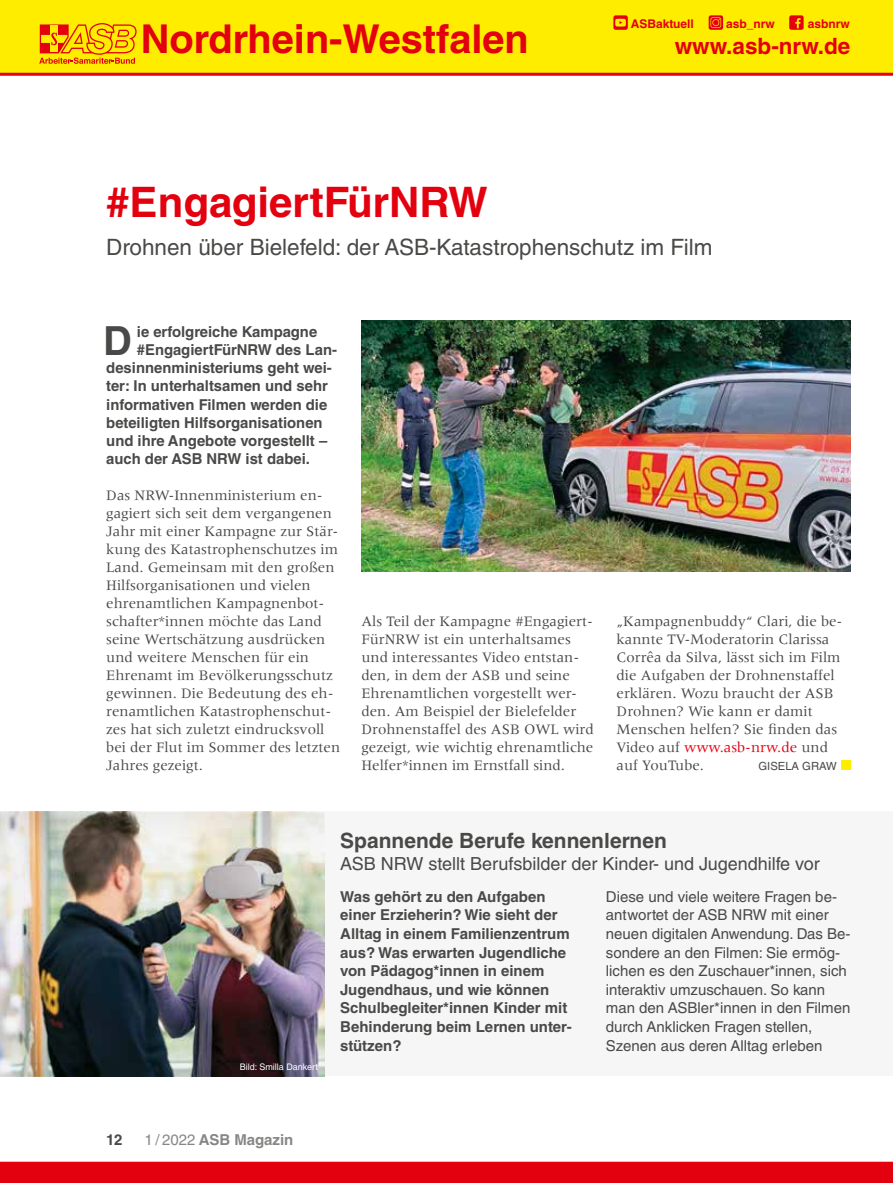
<style>
.page{position:relative;width:893px;height:1183px;background:#fff}
.page>*{position:absolute;margin:0;border:0;box-sizing:border-box;transform-origin:0 0}
.t1{font:700 42px "Helvetica LT Std";color:#e3000f}
.t2{font:700 40.05px "Helvetica LT Std";color:#494948}
.t3{font:700 39.75px "Helvetica LT Std";color:#e3000f}
.t4{font:22.5px "Helvetica LT Std";color:#494948}
.t5{font:700 22.5px "Helvetica LT Std";color:#e3000f}
.t6{font:700 21px "Helvetica LT Std";color:#494948}
.t7{font:18px "Helvetica LT Std";color:#494948}
.t8{font:15px/18px "Meridien LT Std";color:#494948}
.t9{font:700 15px/18.6px "Helvetica LT Std";color:#494948}
.t10{font:15px/18.6px "Helvetica LT Std";color:#494948}
.t11{font:700 15px "Helvetica LT Std";color:#878786}
.t12{font:700 12px "Helvetica LT Std";color:#e3000f}
.t13{font:11.25px "Helvetica LT Std";color:#494948}
.t14{font:9px "Helvetica LT Std";color:#fff}
.s1{color:#e3000f}
.s2{font-weight:400}
</style>
<div class="page">
<div style="left:0;top:0;width:893px;height:76px;background:#ffed00"></div>
<svg style="left:39px;top:23px;width:98px;height:41px;background:#f6a304"></svg>
<svg style="left:789px;top:15px;width:15px;height:15px"></svg>
<svg style="left:613px;top:15px;width:15px;height:15px"></svg>
<svg style="left:709px;top:15px;width:14px;height:15px"></svg>
<img style="left:361px;top:321px;width:489px;height:250px">
<div style="left:0;top:811px;width:893px;height:264px;background:#f6f6f6"></div>
<img style="left:0;top:850px;width:324px;height:225px">
<div style="left:841px;top:760px;width:9px;height:9px;background:#ffed00"></div>
<svg style="left:0;top:811px;width:324px;height:39px"></svg>
<div style="left:0;top:1161px;width:893px;height:21px;background:#e3000f"></div>
<h3 class="t3" style="left:141px;top:15px;width:390px">Nordrhein-Westfalen</h3>
<h1 class="t1" style="left:106px;top:177px;width:383px">#EngagiertFürNRW</h1>
<p class="t12" style="left:631px;top:16px;width:64px">ASBaktuell</p>
<p class="t12" style="left:726px;top:16px;width:50px">asb_nrw</p>
<p class="t12" style="left:808px;top:16px;width:44px">asbnrw</p>
<h3 class="t5" style="left:675px;top:32px;width:177px">www.asb-nrw.de</h3>
<h3 class="t4" style="left:106px;top:234px;width:608px">Drohnen über Bielefeld: der ASB-Katastrophenschutz im Film</h3>
<h2 class="t2" style="left:103px;top:317px;width:30px">D</h2>
<p class="t9" style="left:137px;top:322px;width:182px">ie erfolgreiche Kampagne</p>
<p class="t9" style="left:137px;top:340px;width:202px">#EngagiertFürNRW des Lan-</p>
<p class="t9" style="left:106px;top:358px;width:227px">desinnenministeriums geht wei-</p>
<p class="t9" style="left:106px;top:376px;width:223px">ter: In unterhaltsamen und sehr</p>
<p class="t9" style="left:106px;top:394px;width:223px">informativen Filmen werden die</p>
<p class="t9" style="left:106px;top:412px;width:218px">beteiligten Hilfsorganisationen</p>
<p class="t9" style="left:106px;top:430px;width:222px">und ihre Angebote vorgestellt –</p>
<p class="t9" style="left:106px;top:448px;width:205px">auch der ASB NRW ist dabei.</p>
<p class="t8" style="left:106px;top:485px;width:235px">Das NRW-Innenministerium en&shy;gagiert sich seit dem vergangenen<br>Jahr mit einer Kampagne zur Stär&shy;kung des Katastrophenschutzes im<br>Land. Gemeinsam mit den großen<br>Hilfsorganisationen und vielen ehrenamtlichen Kampagnenbot&shy;schafter*innen möchte das Land seine Wertschätzung ausdrücken und weitere Menschen für ein<br>Ehrenamt im Bevölkerungsschutz gewinnen. Die Bedeutung des eh&shy;renamtlichen Katastrophenschut&shy;zes hat sich zuletzt eindrucksvoll bei der Flut im Sommer des letzten<br>Jahres gezeigt.</p>
<p class="t8" style="left:361px;top:611px;width:234px">Als Teil der Kampagne #Engagiert-<br>FürNRW ist ein unterhaltsames und interessantes Video entstan&shy;den, in dem der ASB und seine<br>Ehrenamtlichen vorgestellt wer&shy;den. Am Beispiel der Bielefelder<br>Drohnenstaffel des ASB OWL wird gezeigt, wie wichtig ehrenamtliche<br>Helfer*innen im Ernstfall sind.</p>
<p class="t8" style="left:617px;top:611px;width:227px">„Kampagnenbuddy“ Clari, die be&shy;kannte TV-Moderatorin Clarissa<br>Corrêa da Silva, lässt sich im Film die Aufgaben der Drohnenstaffel erklären. Wozu braucht der ASB<br>Drohnen? Wie kann er damit<br>Menschen helfen? Sie finden das<br>Video auf <span class="s1">www.asb-nrw.de</span> und auf YouTube.</p>
<p class="t13" style="left:758px;top:759px;width:80px">GISELA GRAW</p>
<h3 class="t6" style="left:340px;top:827px;width:328px">Spannende Berufe kennenlernen</h3>
<p class="t7" style="left:340px;top:852px;width:481px">ASB NRW stellt Berufsbilder der Kinder- und Jugendhilfe vor</p>
<p class="t14" style="left:240px;top:1060px;width:80px">Bild: Smilla Dankert</p>
<p class="t9" style="left:340px;top:886px;width:233px">Was gehört zu den Aufgaben einer Erzieherin? Wie sieht der<br>Alltag in einem Familienzentrum aus? Was erwarten Jugendliche von Pädagog*innen in einem<br>Jugendhaus, und wie können<br>Schulbegleiter*innen Kinder mit<br>Behinderung beim Lernen unter&shy;stützen?</p>
<p class="t10" style="left:606px;top:886px;width:246px">Diese und viele weitere Fragen be&shy;antwortet der ASB NRW mit einer neuen digitalen Anwendung. Das Be&shy;sondere an den Filmen: Sie ermög&shy;lichen es den Zuschauer*innen, sich interaktiv umzuschauen. So kann man den ASBler*innen in den Filmen durch Anklicken Fragen stellen, Szenen aus deren Alltag erleben</p>
<p class="t9" style="left:106px;top:1130px;width:18px">12</p>
<p class="t11" style="left:145px;top:1130px;width:150px"><span class="s2">1 / 2022</span> ASB Magazin</p>
</div>
